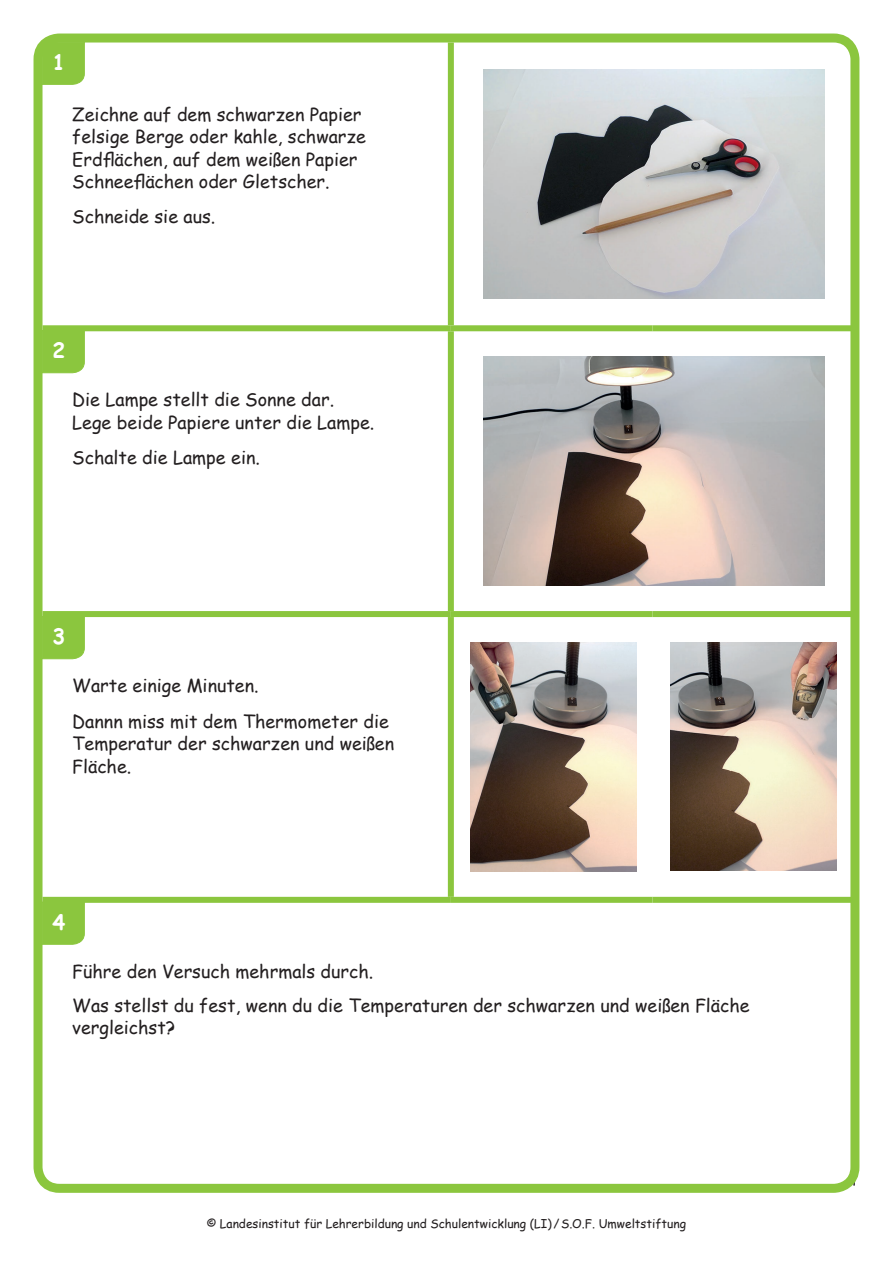
<style>
.page{position:relative;width:893px;height:1263px;background:#fff}
.page>*{position:absolute;margin:0;border:0;box-sizing:border-box;transform-origin:0 0}
.t1{font:700 21px "Comic Sans MS";color:#fff}
.t2{font:18px/22.5px "Comic Sans MS";color:#231f20}
.t3{font:12px "Comic Sans MS";color:#231f20}
</style>
<div class="page">
<div style="left:43px;top:325px;width:408px;height:6px;background:#8bc63e"></div>
<div style="left:43px;top:611px;width:408px;height:6px;background:#8bc63e"></div>
<div style="left:43px;top:897px;width:408px;height:6px;background:#8bc63e"></div>
<div style="left:448px;top:43px;width:6px;height:282px;background:#8bc63e"></div>
<div style="left:448px;top:331px;width:6px;height:280px;background:#8bc63e"></div>
<div style="left:448px;top:617px;width:6px;height:280px;background:#8bc63e"></div>
<div style="left:451px;top:897px;width:201px;height:6px;background:#8bc63e"></div>
<div style="left:652px;top:897px;width:203px;height:6px;background:#8bc63e"></div>
<div style="left:451px;top:611px;width:201px;height:6px;background:#8bc63e"></div>
<div style="left:652px;top:611px;width:202px;height:6px;background:#8bc63e"></div>
<div style="left:451px;top:325px;width:201px;height:6px;background:#8bc63e"></div>
<div style="left:652px;top:325px;width:202px;height:6px;background:#8bc63e"></div>
<img style="left:484px;top:69px;width:340px;height:230px">
<img style="left:484px;top:356px;width:340px;height:230px">
<img style="left:470px;top:642px;width:166px;height:230px">
<img style="left:670px;top:642px;width:166px;height:229px">
<div style="left:34px;top:34px;width:825px;height:1159px;border:9px solid #8bc63e;border-radius:22px"></div>
<div style="left:41px;top:41px;width:44px;height:44px;background:#8bc63e"></div>
<div style="left:41px;top:330px;width:44px;height:43px;background:#8bc63e"></div>
<div style="left:41px;top:616px;width:44px;height:43px;background:#8bc63e"></div>
<div style="left:41px;top:901px;width:44px;height:44px;background:#8bc63e"></div>
<p class="t1" style="left:52px;top:47px;width:14px">1</p>
<p class="t2" style="left:72px;top:102px;width:295px">Zeichne auf dem schwarzen Papier felsige Berge oder kahle, schwarze Erdflächen, auf dem weißen Papier Schneeflächen oder Gletscher.</p>
<p class="t2" style="left:72px;top:205px;width:145px">Schneide sie aus.</p>
<p class="t1" style="left:52px;top:335px;width:14px">2</p>
<p class="t2" style="left:72px;top:388px;width:304px">Die Lampe stellt die Sonne dar.<br>Lege beide Papiere unter die Lampe.</p>
<p class="t2" style="left:72px;top:446px;width:189px">Schalte die Lampe ein.</p>
<p class="t1" style="left:52px;top:621px;width:14px">3</p>
<p class="t2" style="left:72px;top:667px;width:318px;line-height:35.2px">Warte einige Minuten.<br>Dannn miss mit dem Thermometer die</p>
<p class="t2" style="left:72px;top:732px;width:323px">Temperatur der schwarzen und weißen<br>Fläche.</p>
<p class="t1" style="left:52px;top:907px;width:14px">4</p>
<p class="t2" style="left:72px;top:954px;width:679px;line-height:34.3px">Führe den Versuch mehrmals durch.<br>Was stellst du fest, wenn du die Temperaturen der schwarzen und weißen Fläche</p>
<p class="t2" style="left:72px;top:1015px;width:104px">vergleichst?</p>
<p class="t3" style="left:207px;top:1215px;width:481px">© Landesinstitut für Lehrerbildung und Schulentwicklung (LI) /S.O.F. Umweltstiftung</p>
</div>
